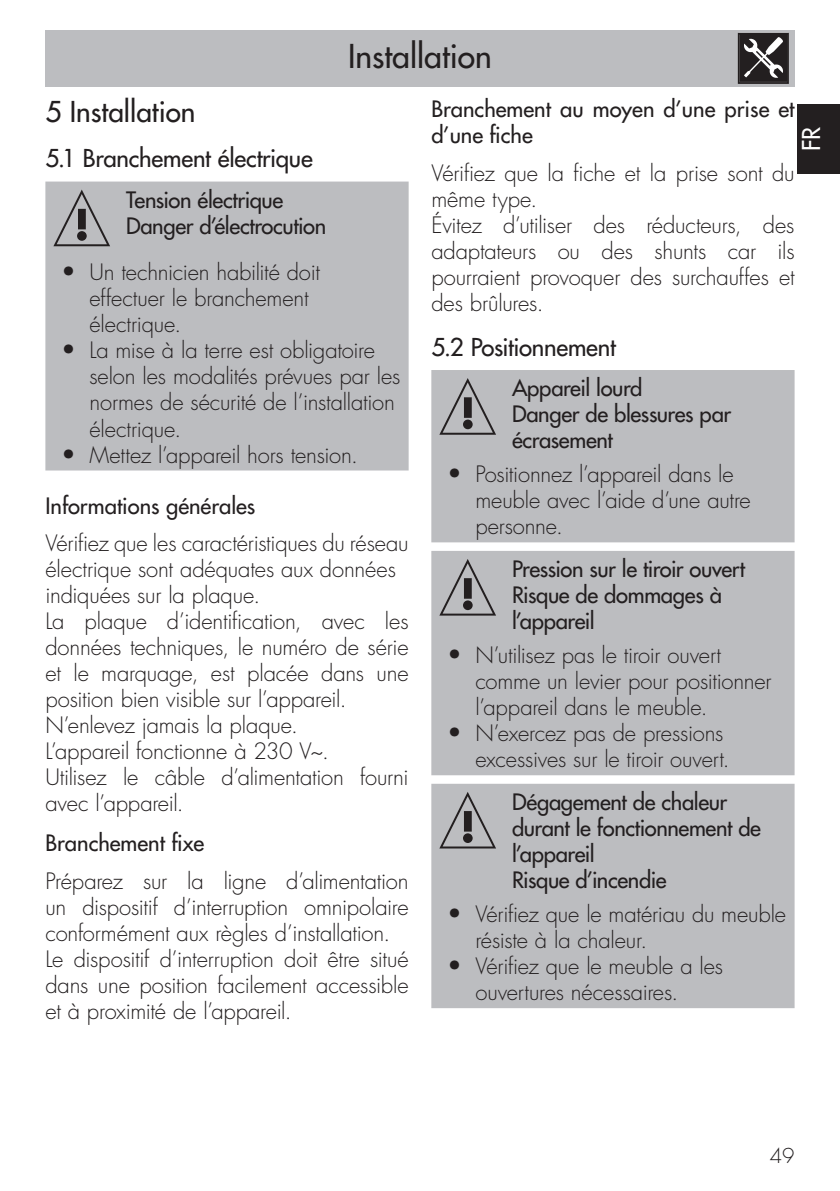
<style>
.page{position:relative;width:840px;height:1191px;background:#fff}
.page>*{position:absolute;margin:0;border:0;box-sizing:border-box;transform-origin:0 0}
.Titoli_Intestazione{font:500 32px "Futura Std";color:#231f20}
.Titolo_primo{font:500 28px "Futura Std";color:#231f20}
.Sottotitolo{font:500 24px "Futura Std";letter-spacing:-.01em;color:#231f20}
.t1{font:500 24px "Futura Std";color:#fff}
.Testo{font:300 22px/26px "Futura Std";letter-spacing:-.01em;color:#231f20}
.Testo-2{font:500 22px/26px "Futura Std";letter-spacing:-.015em;color:#231f20}
.Titoletto_paragrafo{font:500 22px/26px "Futura Std";color:#231f20}
.t2{font:300 20px "Futura Std";color:#231f20}
.s1{font-size:24px}
</style>
<div class="page">
<div style="left:797px;top:104px;width:42px;height:69px;background:#231f20"></div>
<div style="left:45px;top:181px;width:363px;height:289px;background:#bcbdc0"></div>
<svg style="left:53px;top:189px;width:57px;height:57px"></svg>
<div style="left:431px;top:370px;width:363px;height:172px;background:#bcbdc0"></div>
<svg style="left:439px;top:378px;width:57px;height:57px"></svg>
<div style="left:431px;top:551px;width:363px;height:224px;background:#bcbdc0"></div>
<svg style="left:439px;top:559px;width:57px;height:56px"></svg>
<div style="left:431px;top:783px;width:363px;height:225px;background:#bcbdc0"></div>
<svg style="left:439px;top:791px;width:57px;height:57px"></svg>
<div style="left:45px;top:31px;width:749px;height:56px;background:#bcbdc0"></div>
<svg style="left:737px;top:33px;width:51px;height:51px"></svg>
<p class="Titoli_Intestazione" style="left:348px;top:37px;width:145px">Installation</p>
<p class="Titolo_primo" style="left:45px;top:94px;width:152px">5 Installation</p>
<p class="Sottotitolo" style="left:45px;top:143px;width:269px">5.1 Branchement électrique</p>
<p class="Testo-2" style="left:126px;top:187px;width:159px">Tension électrique</p>
<p class="Testo-2" style="left:126px;top:213px;width:201px">Danger d’électrocution</p>
<p class="Testo" style="left:89px;top:260px;width:232px;text-indent:-28px"><span class="s1">•</span> Un technicien habilité doit effectuer le branchement électrique.</p>
<p class="Testo" style="left:89px;top:338px;width:312px;text-indent:-28px"><span class="s1">•</span> La mise à la terre est obligatoire selon les modalités prévues par les normes de sécurité de l’installation électrique.</p>
<p class="Testo" style="left:61px;top:442px;width:298px"><span class="s1">•</span> Mettez l’appareil hors tension.</p>
<p class="Titoletto_paragrafo" style="left:45px;top:492px;width:211px">Informations générales</p>
<p class="Testo" style="left:45px;top:530px;width:364px">Vérifiez que les caractéristiques du réseau électrique sont adéquates aux données</p>
<p class="Testo" style="left:45px;top:582px;width:216px">indiquées sur la plaque.</p>
<p class="Testo" style="left:45px;top:608px;width:364px;text-align:justify">La plaque d’identification, avec les données techniques, le numéro de série et le marquage, est placée dans une position bien visible sur l’appareil.</p>
<p class="Testo" style="left:45px;top:712px;width:254px">N’enlevez jamais la plaque.</p>
<p class="Testo" style="left:45px;top:738px;width:285px">L’appareil fonctionne à 230 V~.</p>
<p class="Testo" style="left:45px;top:764px;width:364px">Utilisez le câble d’alimentation fourni avec l’appareil.</p>
<p class="Titoletto_paragrafo" style="left:45px;top:830px;width:160px">Branchement fixe</p>
<p class="Testo" style="left:45px;top:868px;width:364px;text-align:justify">Préparez sur la ligne d’alimentation un dispositif d’interruption omnipolaire conformément aux règles d’installation.</p>
<p class="Testo" style="left:45px;top:946px;width:364px;text-align:justify">Le dispositif d’interruption doit être situé dans une position facilement accessible et à proximité de l’appareil.</p>
<p class="Titoletto_paragrafo" style="left:431px;top:96px;width:364px">Branchement au moyen d’une prise et d’une fiche</p>
<p class="Testo" style="left:431px;top:160px;width:364px">Vérifiez que la fiche et la prise sont du même type.</p>
<p class="Testo" style="left:431px;top:212px;width:364px;text-align:justify">Évitez d’utiliser des réducteurs, des adaptateurs ou des shunts car ils pourraient provoquer des surchauffes et des brûlures.</p>
<p class="Sottotitolo" style="left:431px;top:332px;width:186px">5.2 Positionnement</p>
<p class="Testo-2" style="left:511px;top:375px;width:132px">Appareil lourd</p>
<p class="Testo-2" style="left:511px;top:401px;width:220px">Danger de blessures par écrasement</p>
<p class="Testo" style="left:475px;top:462px;width:277px;text-indent:-28px"><span class="s1">•</span> Positionnez l’appareil dans le meuble avec l’aide d’une autre personne.</p>
<p class="Testo-2" style="left:511px;top:556px;width:234px">Pression sur le tiroir ouvert</p>
<p class="Testo-2" style="left:511px;top:582px;width:211px">Risque de dommages à l’appareil</p>
<p class="Testo" style="left:475px;top:643px;width:297px;text-indent:-28px"><span class="s1">•</span> N’utilisez pas le tiroir ouvert comme un levier pour positionner l’appareil dans le meuble.</p>
<p class="Testo" style="left:447px;top:721px;width:284px;text-align:right"><span class="s1">•</span> N’exercez pas de pressions excessives sur le tiroir ouvert.</p>
<p class="Testo-2" style="left:511px;top:789px;width:250px">Dégagement de chaleur durant le fonctionnement de l’appareil</p>
<p class="Testo-2" style="left:511px;top:867px;width:156px">Risque d’incendie</p>
<p class="Testo" style="left:475px;top:901px;width:312px;text-indent:-28px"><span class="s1">•</span> Vérifiez que le matériau du meuble résiste à la chaleur.</p>
<p class="Testo" style="left:475px;top:953px;width:249px;text-indent:-28px"><span class="s1">•</span> Vérifiez que le meuble a les ouvertures nécessaires.</p>
<p class="t1" style="left:795px;top:151px;width:26px;rotate:-90deg">FR</p>
<p class="t2" style="left:769px;top:1143px;width:26px">49</p>
</div>
